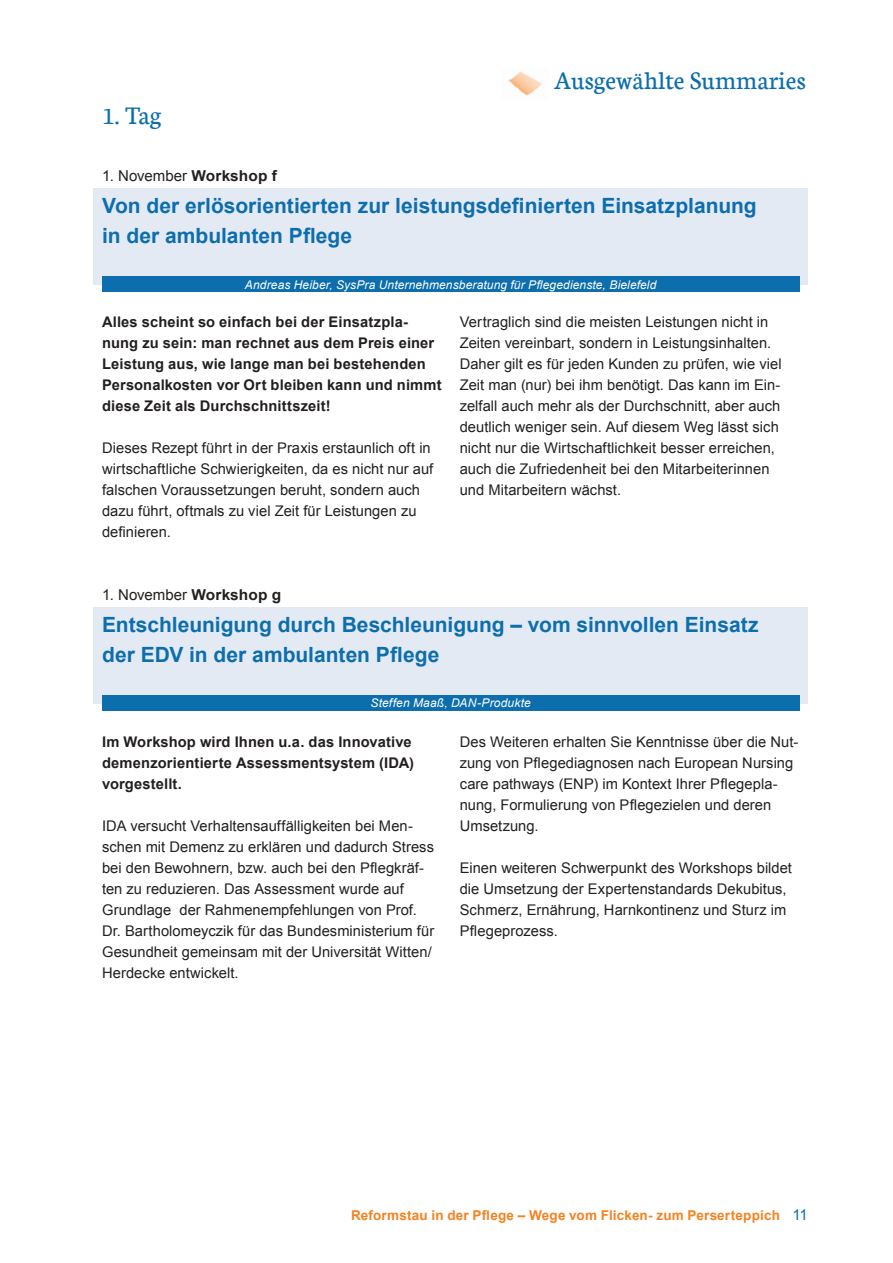
<style>
.page{position:relative;width:893px;height:1263px;background:#fff}
.page>*{position:absolute;margin:0;border:0;box-sizing:border-box;transform-origin:0 0}
.t1{font:27px "Neuton";color:#0d6eae}
.t2{font:700 21px/30px "Arial";color:#0d6eae}
.t3{font:15px "Arial";letter-spacing:.005em;color:#231f20}
.t4{font:14.7px/21px "Arial";letter-spacing:.005em;color:#231f20}
.t5{font:700 14.7px/21px "Arial";letter-spacing:.01em;color:#231f20}
.t6{font:700 13.5px "Arial";letter-spacing:.015em;color:#f58220}
.t7{font:italic 12px "Arial";letter-spacing:.01em;color:#fff}
.s1{font-weight:700}
.s2{font-weight:400;font-size:15px;color:#0d6eae}
</style>
<div class="page">
<div style="left:94px;top:189px;width:714px;height:96px;background:#e4eaf4"></div>
<div style="left:94px;top:608px;width:714px;height:96px;background:#e4eaf4"></div>
<div style="left:102px;top:277px;width:697px;height:15px;background:#0d6eae"></div>
<div style="left:102px;top:696px;width:697px;height:15px;background:#0d6eae"></div>
<img style="left:507px;top:71px;width:35px;height:25px">
<h1 class="t1" style="left:102px;top:99px;width:61px">1. Tag</h1>
<p class="t3" style="left:102px;top:165px;width:176px">1. November <span class="s1">Workshop f</span></p>
<h1 class="t1" style="left:554px;top:64px;width:253px">Ausgewählte Summaries</h1>
<h2 class="t2" style="left:102px;top:191px;width:656px">Von der erlösorientierten zur leistungsdefinierten Einsatzplanung in der ambulanten Pflege</h2>
<p class="t7" style="left:245px;top:277px;width:413px">Andreas Heiber, SysPra Unternehmensberatung für Pflegedienste, Bielefeld</p>
<p class="t5" style="left:102px;top:312px;width:341px">Alles scheint so einfach bei der Einsatzpla&shy;nung zu sein: man rechnet aus dem Preis einer Leistung aus, wie lange man bei bestehenden Personalkosten vor Ort bleiben kann und nimmt diese Zeit als Durchschnittszeit!</p>
<p class="t4" style="left:102px;top:438px;width:333px">Dieses Rezept führt in der Praxis erstaunlich oft in wirtschaftliche Schwierigkeiten, da es nicht nur auf falschen Voraussetzungen beruht, sondern auch dazu führt, oftmals zu viel Zeit für Leistungen zu definieren.</p>
<p class="t4" style="left:460px;top:312px;width:323px">Vertraglich sind die meisten Leistungen nicht in Zeiten vereinbart, sondern in Leistungsinhalten.<br>Daher gilt es für jeden Kunden zu prüfen, wie viel Zeit man (nur) bei ihm benötigt. Das kann im Ein&shy;zelfall auch mehr als der Durchschnitt, aber auch deutlich weniger sein. Auf diesem Weg lässt sich nicht nur die Wirtschaftlichkeit besser erreichen, auch die Zufriedenheit bei den Mitarbeiterinnen und Mitarbeitern wächst.</p>
<p class="t3" style="left:102px;top:584px;width:181px">1. November <span class="s1">Workshop g</span></p>
<h2 class="t2" style="left:102px;top:610px;width:658px">Entschleunigung durch Beschleunigung – vom sinnvollen Einsatz der EDV in der ambulanten Pflege</h2>
<p class="t7" style="left:371px;top:695px;width:162px">Steffen Maaß, DAN-Produkte</p>
<p class="t5" style="left:102px;top:732px;width:314px">Im Workshop wird Ihnen u.a. das Innovative demenzorientierte Assessmentsystem (IDA) vorgestellt.</p>
<p class="t4" style="left:102px;top:816px;width:334px">IDA versucht Verhaltensauffälligkeiten bei Men&shy;schen mit Demenz zu erklären und dadurch Stress bei den Bewohnern, bzw. auch bei den Pflegkräf&shy;ten zu reduzieren. Das Assessment wurde auf Grundlage der Rahmenempfehlungen von Prof.<br>Dr. Bartholomeyczik für das Bundesministerium für Gesundheit gemeinsam mit der Universität Witten/ Herdecke entwickelt.</p>
<p class="t4" style="left:460px;top:732px;width:340px">Des Weiteren erhalten Sie Kenntnisse über die Nut&shy;zung von Pflegediagnosen nach European Nursing care pathways (ENP) im Kontext Ihrer Pflegepla&shy;nung, Formulierung von Pflegezielen und deren Umsetzung.</p>
<p class="t4" style="left:460px;top:858px;width:334px">Einen weiteren Schwerpunkt des Workshops bildet die Umsetzung der Expertenstandards Dekubitus, Schmerz, Ernährung, Harnkontinenz und Sturz im Pflegeprozess.</p>
<p class="t6" style="left:351px;top:1206px;width:458px">Reformstau in der Pflege – Wege vom Flicken- zum Perserteppich <span class="s2">11</span></p>
</div>
